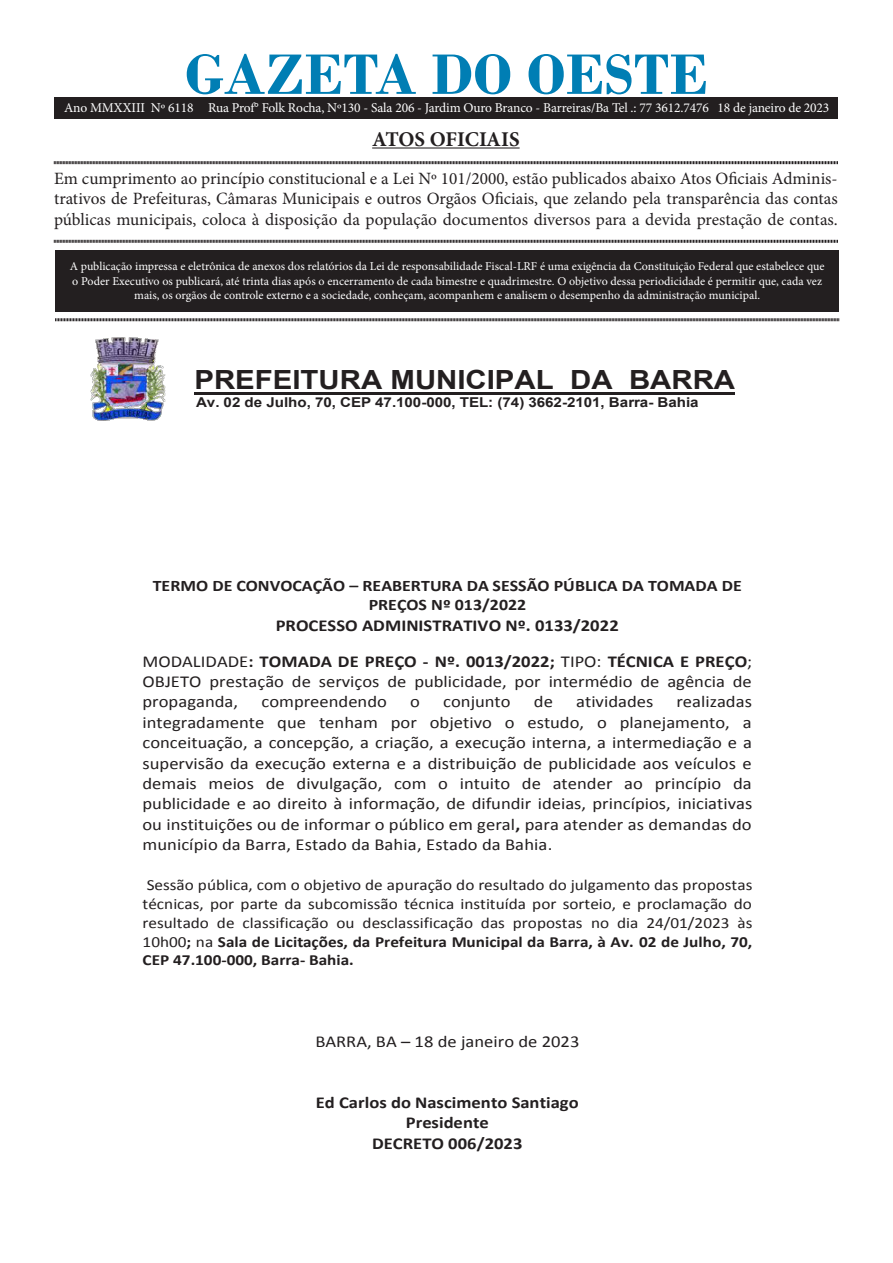
<style>
.page{position:relative;width:893px;height:1263px;background:#fff}
.page>*{position:absolute;margin:0;border:0;box-sizing:border-box;transform-origin:0 0}
.t1{font:700 60px "Bodoni";color:#007eb4}
.t2{font:700 26.4px "Arial";color:#231f20;scale:1.11 1}
.t3{font:700 21px "Minion Pro";letter-spacing:-.005em;color:#231f20}
.t4{font:17.25px/20.7px "Minion Pro";color:#231f20;text-align:justify}
.t5{font:16.65px/20.4px "Calibri";color:#231f20;scale:1.11 1}
.t6{font:700 16.65px/20.4px "Calibri";color:#231f20;text-align:center;scale:1.11 1}
.t7{font:700 16.05px/19.8px "Calibri";color:#231f20;text-align:center;scale:1.11 1}
.t8{font:15.45px/18.9px "Calibri";color:#231f20;text-align:justify;scale:1.11 1}
.t9{font:700 13.65px "Arial";color:#231f20;scale:1.11 1}
.t10{font:13.5px "Minion Pro";letter-spacing:-.01em;color:#fff}
.t11{font:12px/14.4px "Minion Pro";color:#fff;text-align:center}
.s1{font-weight:400}
.s2{font-weight:700}
</style>
<div class="page">
<div style="left:55px;top:250px;width:784px;height:61px;background:#231f20"></div>
<hr style="left:372px;top:147px;width:148px;height:2px;background:#231f20">
<svg style="left:54px;top:161px;width:784px;height:4px;background:#908e8e"></svg>
<svg style="left:54px;top:239px;width:784px;height:4px;background:#908e8e"></svg>
<svg style="left:55px;top:318px;width:784px;height:4px;background:#908e8e"></svg>
<div style="left:54px;top:98px;width:784px;height:20px;background:#231f20"></div>
<hr style="left:195px;top:392px;width:540px;height:2px;background:#231f20">
<img style="left:90px;top:337px;width:76px;height:84px">
<p class="t1" style="left:185px;top:39px;width:525px">GAZETA DO OESTE</p>
<p class="t3" style="left:372px;top:124px;width:149px">ATOS OFICIAIS</p>
<p class="t4" style="left:54px;top:168px;width:785px">Em cumprimento ao princípio constitucional e a Lei Nº 101/2000, estão publicados abaixo Atos Oficiais Adminis&shy;trativos de Prefeituras, Câmaras Municipais e outros Orgãos Oficiais, que zelando pela transparência das contas públicas municipais, coloca à disposição da população documentos diversos para a devida prestação de contas.</p>
<p class="t11" style="left:70px;top:259px;width:756px">A publicação impressa e eletrônica de anexos dos relatórios da Lei de responsabilidade Fiscal-LRF é uma exigência da Constituição Federal que estabelece que o Poder Executivo os publicará, até trinta dias após o encerramento de cada bimestre e quadrimestre. O objetivo dessa periodicidade é permitir que, cada vez mais, os orgãos de controle externo e a sociedade, conheçam, acompanhem e analisem o desempenho da administração municipal.</p>
<p class="t10" style="left:64px;top:98px;width:767px">Ano MMXXIII Nº 6118 Rua Prof° Folk Rocha, Nº130 - Sala 206 - Jardim Ouro Branco - Barreiras/Ba Tel .: 77 3612.7476 18 de janeiro de 2023</p>
<p class="t2" style="left:195px;top:362px;width:488px">PREFEITURA MUNICIPAL DA BARRA</p>
<p class="t9" style="left:196px;top:393px;width:454px">Av. 02 de Julho, 70, CEP 47.100-000, TEL: (74) 3662-2101, Barra- Bahia</p>
<p class="t7" style="left:153px;top:575px;width:532px">TERMO DE CONVOCAÇÃO – REABERTURA DA SESSÃO PÚBLICA DA TOMADA DE<br>PREÇOS Nº 013/2022</p>
<p class="t6" style="left:143px;top:607px;width:551px;line-height:36px">PROCESSO ADMINISTRATIVO Nº. 0133/2022<br><span class="s1">MODALIDADE</span>: TOMADA DE PREÇO - Nº. 0013/2022; <span class="s1">TIPO:</span> TÉCNICA E PREÇO<span class="s1">;</span></p>
<p class="t5" style="left:143px;top:671px;width:550px">OBJETO prestação de serviços de publicidade, por intermédio de agência de propaganda,</p>
<p class="t5" style="left:143px;top:692px;width:551px;text-align:justify;text-indent:534px">realizadas integradamente que tenham por objetivo o estudo, o planejamento, a conceituação, a concepção, a criação, a execução interna, a intermediação e a supervisão da execução externa e a distribuição de publicidade aos veículos e demais meios de divulgação, com o intuito de atender ao princípio da publicidade e ao direito à informação, de difundir ideias, princípios, iniciativas ou instituições ou de informar o público em geral<span class="s2">,</span> para atender as demandas do município da Barra, Estado da Bahia, Estado da Bahia.</p>
<p class="t8" style="left:143px;top:875px;width:551px">Sessão pública, com o objetivo de apuração do resultado do julgamento das propostas técnicas, por parte da subcomissão técnica instituída por sorteio, e proclamação do resultado de classificação ou desclassificação das propostas no dia 24/01/2023 às 10h00<span class="s2">;</span> na <span class="s2">Sala de Licitações, da Prefeitura Municipal da Barra, à Av. 02 de Julho, 70, CEP 47.100-000, Barra- Bahia.</span></p>
<p class="t5" style="left:261px;top:692px;width:115px">compreendendo</p>
<p class="t5" style="left:410px;top:692px;width:10px">o</p>
<p class="t5" style="left:443px;top:692px;width:62px">conjunto</p>
<p class="t5" style="left:534px;top:692px;width:19px">de</p>
<p class="t5" style="left:576px;top:692px;width:71px">atividades</p>
<p class="t5" style="left:315px;top:1031px;width:239px">BARRA, BA – 18 de janeiro de 2023</p>
<p class="t6" style="left:316px;top:1092px;width:238px">Ed Carlos do Nascimento Santiago<br>Presidente<br>DECRETO 006/2023</p>
</div>
